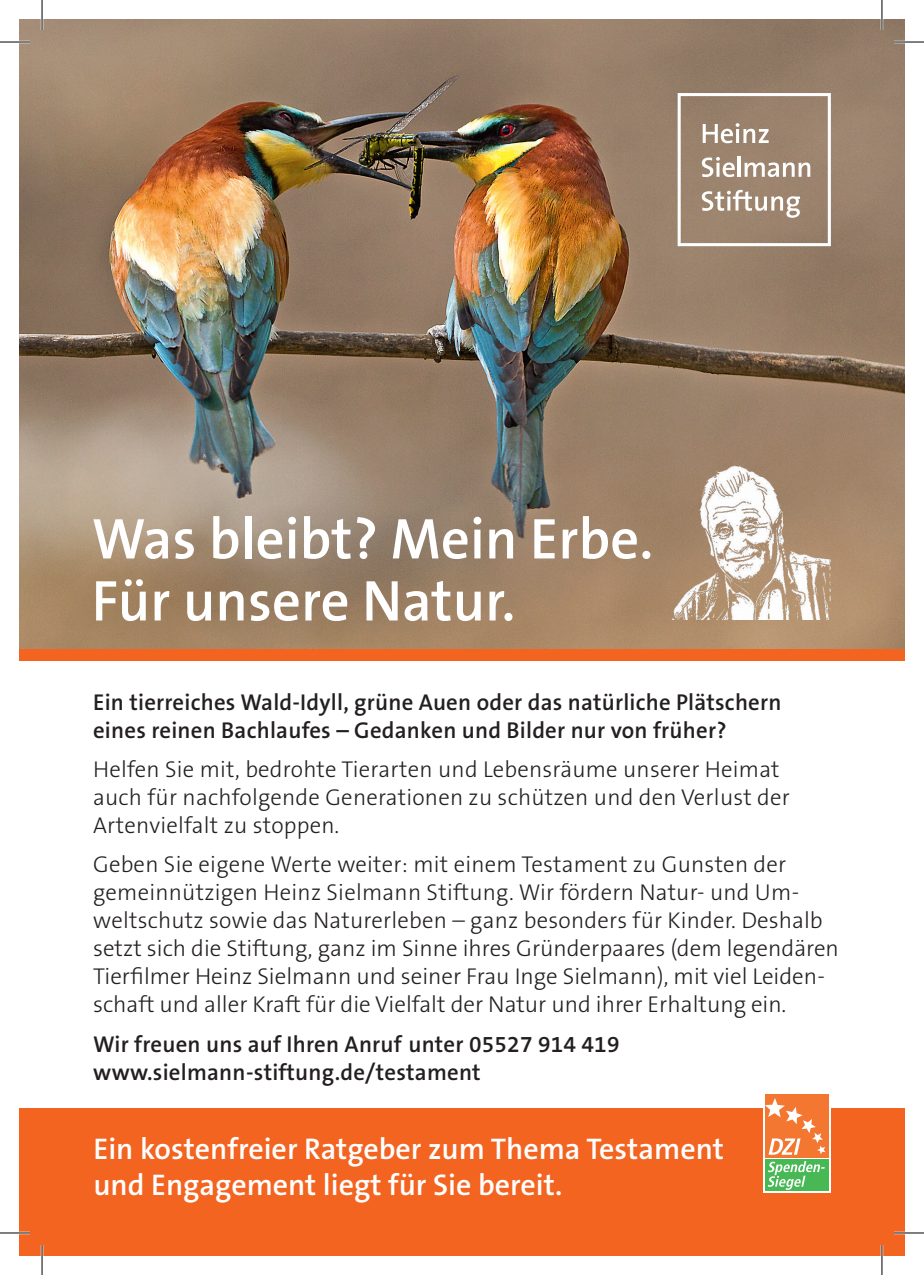
<style>
.page{position:relative;width:924px;height:1275px;background:#fff}
.page>*{position:absolute;margin:0;border:0;box-sizing:border-box;transform-origin:0 0}
.t1{font:600 58px/62px "The Sans B W6";color:#fff}
.t2{font:600 30px/36px "The Sans B W6";color:#fff}
.t3{font:300 23px/28px "The Sans B W3";letter-spacing:.01em;color:#231f20}
.t4{font:600 23px/28px "The Sans B W6";letter-spacing:.01em;color:#231f20}
</style>
<div class="page">
<img style="left:19px;top:19px;width:885px;height:630px">
<div style="left:19px;top:1108px;width:885px;height:147px;background:#f36421"></div>
<div style="left:19px;top:649px;width:885px;height:11px;background:#f36421"></div>
<svg style="left:677px;top:93px;width:153px;height:153px"></svg>
<div style="left:763px;top:1092px;width:67px;height:101px;background:linear-gradient(to right,#fff,#fff)"></div>
<div style="left:765px;top:1094px;width:63px;height:64px;background:#f37730"></div>
<div style="left:765px;top:1159px;width:63px;height:32px;background:#47b854"></div>
<svg style="left:767px;top:1161px;width:57px;height:28px"></svg>
<svg style="left:765px;top:1098px;width:60px;height:56px"></svg>
<img style="left:671px;top:459px;width:159px;height:161px">
<hr style="left:0;top:41px;width:30px;height:2px;background:#fff">
<hr style="left:893px;top:41px;width:30px;height:2px;background:#fff">
<hr style="left:0;top:1231px;width:30px;height:3px;background:#fff">
<hr style="left:893px;top:1231px;width:30px;height:3px;background:#fff">
<hr style="left:41px;top:0;width:2px;height:30px;background:#fff">
<hr style="left:41px;top:1245px;width:2px;height:30px;background:#fff">
<hr style="left:880px;top:0;width:2px;height:30px;background:#fff">
<hr style="left:880px;top:1245px;width:2px;height:30px;background:#fff">
<hr style="left:0;top:42px;width:30px;height:1px;background:#000">
<hr style="left:893px;top:42px;width:30px;height:1px;background:#000">
<hr style="left:0;top:1232px;width:30px;height:1px;background:#000">
<hr style="left:893px;top:1232px;width:30px;height:1px;background:#000">
<hr style="left:42px;top:0;width:1px;height:30px;background:#000">
<hr style="left:42px;top:1245px;width:1px;height:30px;background:#000">
<hr style="left:881px;top:0;width:1px;height:30px;background:#000">
<hr style="left:881px;top:1245px;width:1px;height:30px;background:#000">
<h1 class="t1" style="left:92px;top:508px;width:562px">Was bleibt? Mein Erbe.<br>Für unsere Natur.</h1>
<p class="t4" style="left:93px;top:688px;width:689px">Ein tierreiches Wald-Idyll, grüne Auen oder das natürliche Plätschern eines reinen Bachlaufes – Gedanken und Bilder nur von früher?</p>
<p class="t3" style="left:93px;top:755px;width:698px">Helfen Sie mit, bedrohte Tierarten und Lebensräume unserer Heimat auch für nachfolgende Generationen zu schützen und den Verlust der<br>Artenvielfalt zu stoppen.</p>
<p class="t3" style="left:93px;top:850px;width:747px">Geben Sie eigene Werte weiter: mit einem Testament zu Gunsten der gemeinnützigen Heinz Sielmann Stiftung. Wir fördern Natur- und Um&shy;weltschutz sowie das Naturerleben – ganz besonders für Kinder. Deshalb setzt sich die Stiftung, ganz im Sinne ihres Gründerpaares (dem legendären Tierfilmer Heinz Sielmann und seiner Frau Inge Sielmann), mit viel Leiden&shy;schaft und aller Kraft für die Vielfalt der Natur und ihrer Erhaltung ein.</p>
<p class="t4" style="left:93px;top:1030px;width:527px">Wir freuen uns auf Ihren Anruf unter 05527 914 419 www.sielmann-stiftung.de/testament</p>
<h2 class="t2" style="left:93px;top:1130px;width:631px">Ein kostenfreier Ratgeber zum Thema Testament und Engagement liegt für Sie bereit.</h2>
</div>
